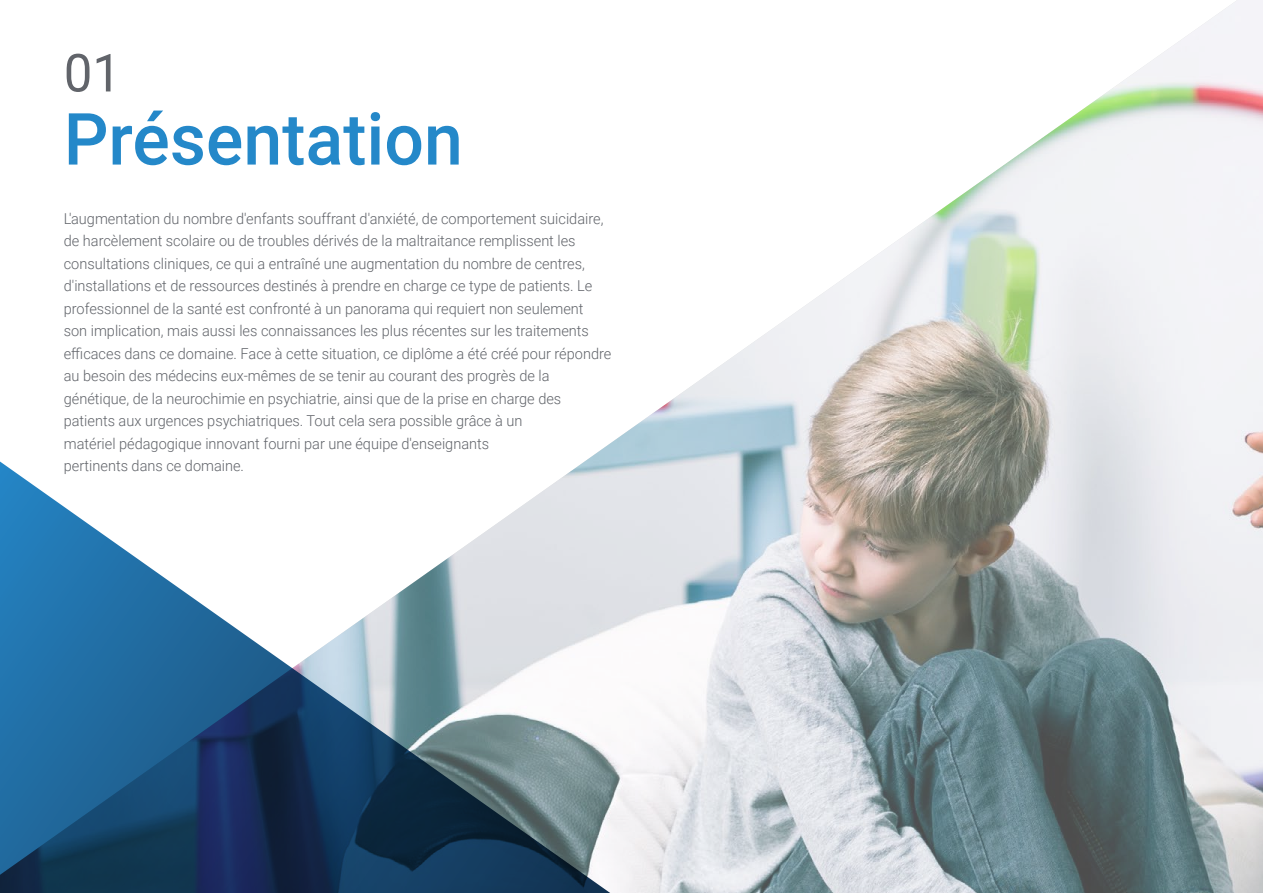
<style>
.page{position:relative;width:1263px;height:893px;background:#fff}
.page>*{position:absolute;margin:0;border:0;box-sizing:border-box;transform-origin:0 0}
.t1{font:500 72px "Roboto";color:#2488c9}
.t2{font:52.5px "Roboto";color:#61646a}
.t3{font:300 15px/22.5px "Roboto";color:#61646a}
</style>
<div class="page">
<img style="left:607px;top:0;width:656px;height:893px">
<svg style="left:0;top:446px;width:640px;height:447px"></svg>
<h2 class="t2" style="left:64px;top:36px;width:59px">01</h2>
<h1 class="t1" style="left:64px;top:89px;width:401px">Présentation</h1>
<p class="t3" style="left:64px;top:207px;width:549px">L'augmentation du nombre d'enfants souffrant d'anxiété, de comportement suicidaire, de harcèlement scolaire ou de troubles dérivés de la maltraitance remplissent les consultations cliniques, ce qui a entraîné une augmentation du nombre de centres, d'installations et de ressources destinés à prendre en charge ce type de patients. Le professionnel de la santé est confronté à un panorama qui requiert non seulement<br>son implication, mais aussi les connaissances les plus récentes sur les traitements efficaces dans ce domaine. Face à cette situation, ce diplôme a été créé pour répondre au besoin des médecins eux-mêmes de se tenir au courant des progrès de la génétique, de la neurochimie en psychiatrie, ainsi que de la prise en charge des patients aux urgences psychiatriques. Tout cela sera possible grâce à un<br>matériel pédagogique innovant fourni par une équipe d'enseignants<br>pertinents dans ce domaine.</p>
</div>
